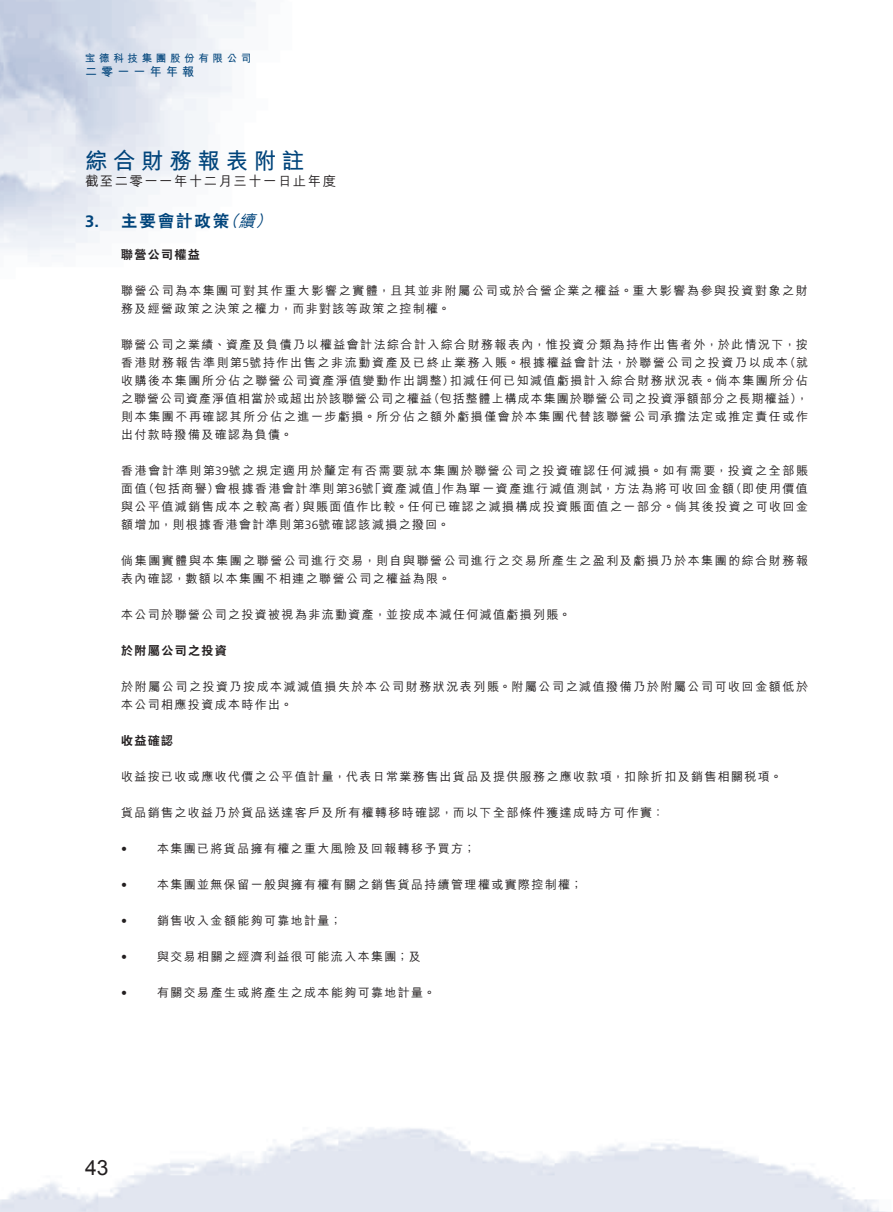
<style>
.page{position:relative;width:893px;height:1212px;background:#fff}
.page>*{position:absolute;margin:0;border:0;box-sizing:border-box;transform-origin:0 0}
.t1{font:700 22.5px "M Hei HK";letter-spacing:.25em;color:#00447b}
.t2{font:21px "Arial";color:#231f20}
.t3{font:800 16.5px "C Hei 2 HK";letter-spacing:.115em;color:#00447b}
.t4{font:italic 500 16.5px "M Hei HK";color:#00447b}
.t5{font:700 16.5px "Frutiger LT Std";color:#00447b}
.t6{font:500 13.5px "M Hei HK";letter-spacing:.1em;color:#231f20}
.t7{font:500 12px/18px "M Hei HK";letter-spacing:.12em;color:#231f20}
.t8{font:500 12px/18px "M Hei HK";letter-spacing:.14em;color:#231f20}
.t9{font:500 12px/18px "M Hei HK";letter-spacing:.085em;color:#231f20}
.t10{font:800 12px "C Hei 2 HK";letter-spacing:.115em;color:#231f20}
.t11{font:700 12px "M Hei HK";letter-spacing:.35em;color:#00447b}
.t12{font:300 12px "Frutiger LT Std";color:#231f20}
.t13{font:700 10.5px "M Hei HK";letter-spacing:.35em;color:#00447b}
.s1{font-family:"Frutiger LT Std";font-weight:300}
</style>
<div class="page">
<p class="t13" style="left:85px;top:50px;width:168px">宝德科技集團股份有限公司</p>
<p class="t11" style="left:85px;top:63px;width:111px">二零一一年年報</p>
<h1 class="t1" style="left:85px;top:144px;width:221px">綜合財務報表附註</h1>
<p class="t6" style="left:85px;top:172px;width:253px">截至二零一一年十二月三十一日止年度</p>
<h3 class="t4" style="left:255px;top:209px;width:24px">(</h3>
<h3 class="t3" style="left:121px;top:210px;width:110px">主要會計政策</h3>
<h3 class="t4" style="left:222px;top:209px;width:24px">（</h3>
<h3 class="t4" style="left:239px;top:209px;width:24px">續</h3>
<h3 class="t5" style="left:85px;top:212px;width:15px">3.</h3>
<p class="t10" style="left:121px;top:247px;width:80px">聯營公司權益</p>
<p class="t7" style="left:121px;top:281px;width:688px">聯營公司為本集團可對其作重大影響之實體，且其並非附屬公司或於合營企業之權益。重大影響為參與投資對象之財務及經營政策之決策之權力，而非對該等政策之控制權。</p>
<p class="t7" style="left:121px;top:335px;width:689px;text-align:right">聯營公司之業績、資產及負債乃以權益會計法綜合計入綜合財務報表內，惟投資分類為持作出售者外，於此情況下，按（就</p>
<p class="t8" style="left:450px;top:353px;width:360px;text-indent:-329px">香港財務報告準則第<span class="s1">5</span>號持作出售之非流動資產及已終止業務入賬。根據權益會計法，於聯營公司之投資乃以成本<br>扣減任何已知減值虧損計入綜合財務狀況表。倘本集團所分佔</p>
<p class="t9" style="left:428px;top:371px;width:382px;text-indent:-306px">收購後本集團所分佔之聯營公司資產淨值變動作出調整）<br>（包括整體上構成本集團於聯營公司之投資淨額部分之長期權益，(</p>
<p class="t7" style="left:121px;top:389px;width:688px">之聯營公司資產淨值相當於或超出於該聯營公司之權益<br>則本集團不再確認其所分佔之進一步虧損。所分佔之額外虧損僅會於本集團代替該聯營公司承擔法定或推定責任或作出付款時撥備及確認為負債。</p>
<p class="t7" style="left:121px;top:461px;width:688px;text-align:right">香港會計準則第<span class="s1">39</span>號之規定適用於釐定有否需要就本集團於聯營公司之投資確認任何減損。如有需要，投資之全部賬（即使用價值</p>
<p class="t7" style="left:215px;top:479px;width:161px">會根據香港會計準則第<span class="s1">36</span>號</p>
<p class="t7" style="left:442px;top:479px;width:294px">作為單一資產進行減值測試，方法為將可收回金額</p>
<p class="t7" style="left:142px;top:479px;width:78px">（包括商譽）</p>
<p class="t7" style="left:370px;top:479px;width:78px">「資產減值」</p>
<p class="t7" style="left:121px;top:479px;width:27px">面值</p>
<p class="t7" style="left:121px;top:497px;width:330px">與公平值減銷售成本之較高者）<br>額增加，則根據香港會計準則第<span class="s1">36</span>號確認該減損之撥回。</p>
<p class="t7" style="left:121px;top:551px;width:688px">倘集團實體與本集團之聯營公司進行交易，則自與聯營公司進行之交易所產生之盈利及虧損乃於本集團的綜合財務報表內確認，數額以本集團不相連之聯營公司之權益為限。</p>
<p class="t7" style="left:121px;top:605px;width:451px">本公司於聯營公司之投資被視為非流動資產，並按成本減任何減值虧損列賬。</p>
<p class="t10" style="left:121px;top:643px;width:107px">於附屬公司之投資</p>
<p class="t7" style="left:121px;top:677px;width:688px">於附屬公司之投資乃按成本減減值損失於本公司財務狀況表列賬。附屬公司之減值撥備乃於附屬公司可收回金額低於本公司相應投資成本時作出。</p>
<p class="t10" style="left:121px;top:733px;width:54px">收益確認</p>
<p class="t7" style="left:121px;top:767px;width:662px">收益按已收或應收代價之公平值計量，代表日常業務售出貨品及提供服務之應收款項，扣除折扣及銷售相關稅項。</p>
<p class="t7" style="left:121px;top:803px;width:545px">貨品銷售之收益乃於貨品送達客戶及所有權轉移時確認，而以下全部條件獲達成時方可作實：</p>
<p class="t7" style="left:157px;top:839px;width:320px">本集團已將貨品擁有權之重大風險及回報轉移予買方;</p>
<p class="t7" style="left:303px;top:497px;width:507px">與賬面值作比較。任何已確認之減損構成投資賬面值之一部分。倘其後投資之可收回金</p>
<p class="t12" style="left:121px;top:842px;width:7px">•</p>
<p class="t12" style="left:121px;top:878px;width:7px">•</p>
<p class="t7" style="left:157px;top:875px;width:427px">本集團並無保留一般與擁有權有關之銷售貨品持續管理權或實際控制權;</p>
<p class="t12" style="left:121px;top:914px;width:7px">•</p>
<p class="t7" style="left:157px;top:911px;width:186px">銷售收入金額能夠可靠地計量;</p>
<p class="t12" style="left:121px;top:950px;width:7px">•</p>
<p class="t7" style="left:157px;top:947px;width:265px">與交易相關之經濟利益很可能流入本集團；及</p>
<p class="t12" style="left:121px;top:986px;width:7px">•</p>
<p class="t7" style="left:157px;top:983px;width:280px">有關交易產生或將產生之成本能夠可靠地計量。</p>
<h2 class="t2" style="left:85px;top:1154px;width:25px">43</h2>
</div>
